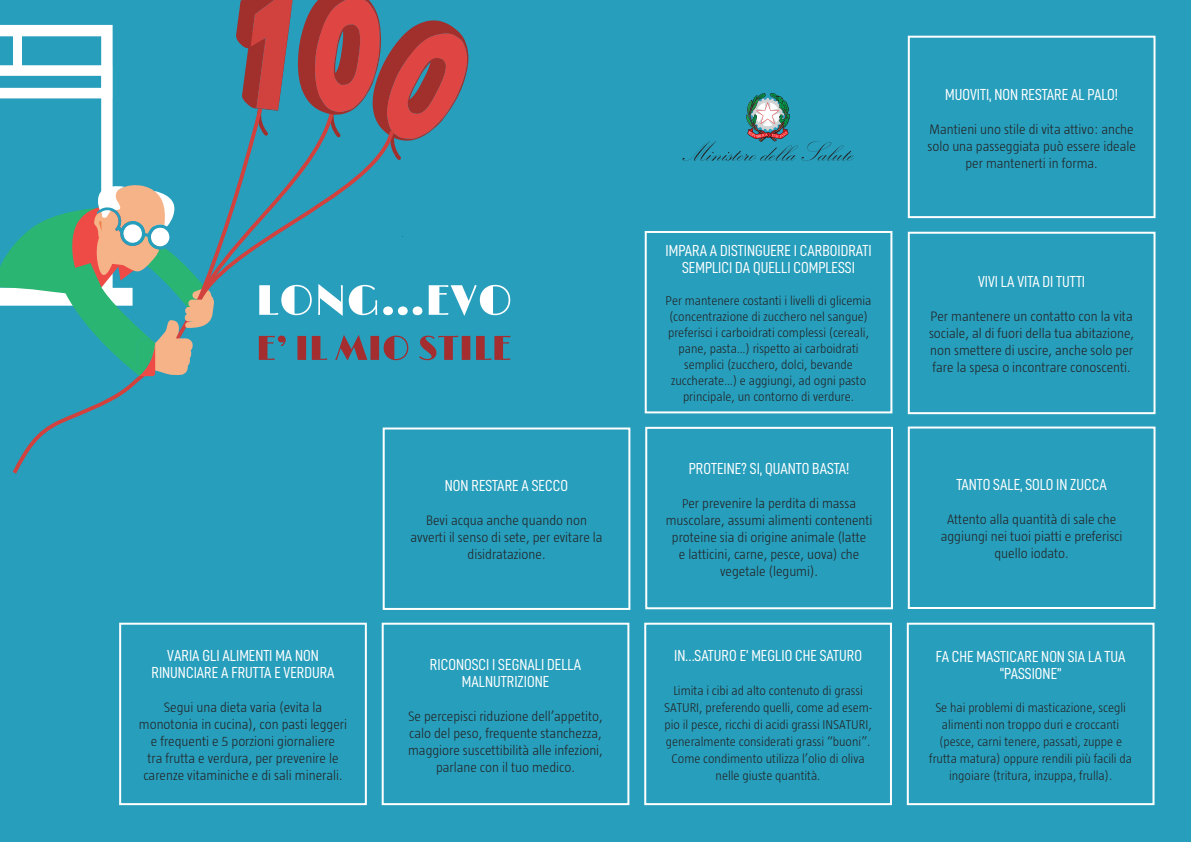
<style>
.page{position:relative;width:1191px;height:842px;background:#279ebc}
.page>*{position:absolute;margin:0;border:0;box-sizing:border-box;transform-origin:0 0}
.t1{font:16px/17px "D DIN Condensed";color:#fff;text-align:center}
.t2{font:300 14px/17px "Taz";color:#231f20;text-align:center}
.t3{font:300 13px/17px "Taz";color:#231f20;text-align:center}
.s1{font-size:13px}
</style>
<div class="page">
<div style="left:383px;top:427px;width:247px;height:183px;border:2px solid #fff"></div>
<div style="left:645px;top:427px;width:248px;height:182px;border:2px solid #fff"></div>
<div style="left:907px;top:426px;width:248px;height:183px;border:2px solid #fff"></div>
<div style="left:644px;top:231px;width:248px;height:182px;border:2px solid #fff"></div>
<div style="left:907px;top:232px;width:248px;height:182px;border:2px solid #fff"></div>
<div style="left:907px;top:36px;width:248px;height:182px;border:2px solid #fff"></div>
<div style="left:119px;top:623px;width:248px;height:182px;border:2px solid #fff"></div>
<div style="left:382px;top:623px;width:247px;height:182px;border:2px solid #fff"></div>
<div style="left:644px;top:623px;width:248px;height:182px;border:2px solid #fff"></div>
<div style="left:906px;top:623px;width:248px;height:182px;border:2px solid #fff"></div>
<svg style="left:0;top:0;width:510px;height:474px"></svg>
<svg style="left:682px;top:93px;width:171px;height:68px"></svg>
<p class="t1" style="left:151px;top:647px;width:185px">VARIA GLI ALIMENTI MA NON<br>RINUNCIARE A FRUTTA E VERDURA</p>
<p class="t2" style="left:139px;top:699px;width:210px">Segui una dieta varia (evita la monotonia in cucina), con pasti leggeri e frequenti e 5 porzioni giornaliere<br>tra frutta e verdura, per prevenire le carenze vitaminiche e di sali minerali.</p>
<p class="t1" style="left:445px;top:477px;width:125px">NON RESTARE A SECCO</p>
<p class="t2" style="left:410px;top:512px;width:193px">Bevi acqua anche quando non avverti il senso di sete, per evitare la disidratazione.</p>
<p class="t1" style="left:430px;top:655px;width:153px">RICONOSCI I SEGNALI DELLA<br>MALNUTRIZIONE</p>
<p class="t2" style="left:408px;top:707px;width:196px">Se percepisci riduzione dell’appetito, calo del peso, frequente stanchezza, maggiore suscettibilità alle infezioni, parlane con il tuo medico.</p>
<p class="t1" style="left:665px;top:242px;width:207px">IMPARA A DISTINGUERE I CARBOIDRATI<br>SEMPLICI DA QUELLI COMPLESSI</p>
<p class="t3" style="left:665px;top:293px;width:207px;line-height:16px">Per mantenere costanti i livelli di glicemia (concentrazione di zucchero nel sangue) preferisci i carboidrati complessi (cereali, pane, pasta…) rispetto ai carboidrati semplici (zucchero, dolci, bevande zuccherate…) e aggiungi, ad ogni pasto principale, un contorno di verdure.</p>
<p class="t1" style="left:688px;top:459px;width:162px">PROTEINE? SI, QUANTO BASTA!</p>
<p class="t2" style="left:665px;top:494px;width:208px"><span class="s1">P</span>er prevenire la perdita di massa muscolare, assumi alimenti contenenti proteine sia di origine animale (latte<br>e latticini, carne, pesce, uova) che vegetale (legumi).</p>
<p class="t1" style="left:674px;top:647px;width:189px">IN…SATURO E’ MEGLIO CHE SATURO</p>
<p class="t3" style="left:664px;top:682px;width:209px">Limita i cibi ad alto contenuto di grassi SATURI, preferendo quelli, come ad esem&shy;pio il pesce, ricchi di acidi grassi INSATURI, generalmente considerati grassi “buoni”.<br>Come condimento utilizza l’olio di oliva nelle giuste quantità.</p>
<p class="t1" style="left:945px;top:85px;width:174px">MUOVITI, NON RESTARE AL PALO!</p>
<p class="t2" style="left:927px;top:120px;width:210px">Mantieni uno stile di vita attivo: anche solo una passeggiata può essere ideale per mantenerti in forma.</p>
<p class="t1" style="left:978px;top:273px;width:109px">VIVI LA VITA DI TUTTI</p>
<p class="t2" style="left:929px;top:308px;width:207px;text-align:justify">Per mantenere un contatto con la vita sociale, al di fuori della tua abitazione, non smettere di uscire, anche solo per fare la spesa o incontrare conoscenti.</p>
<p class="t1" style="left:956px;top:476px;width:152px">TANTO SALE, SOLO IN ZUCCA</p>
<p class="t2" style="left:940px;top:511px;width:183px">Attento alla quantità di sale che aggiungi nei tuoi piatti e preferisci quello iodato.</p>
<p class="t1" style="left:936px;top:647px;width:191px">FA CHE MASTICARE NON SIA LA TUA “PASSIONE”</p>
<p class="t3" style="left:929px;top:698px;width:204px">Se hai problemi di masticazione, scegli alimenti non troppo duri e croccanti (pesce, carni tenere, passati, zuppe e frutta matura) oppure rendili più facili da ingoiare (tritura, inzuppa, frulla).</p>
</div>
